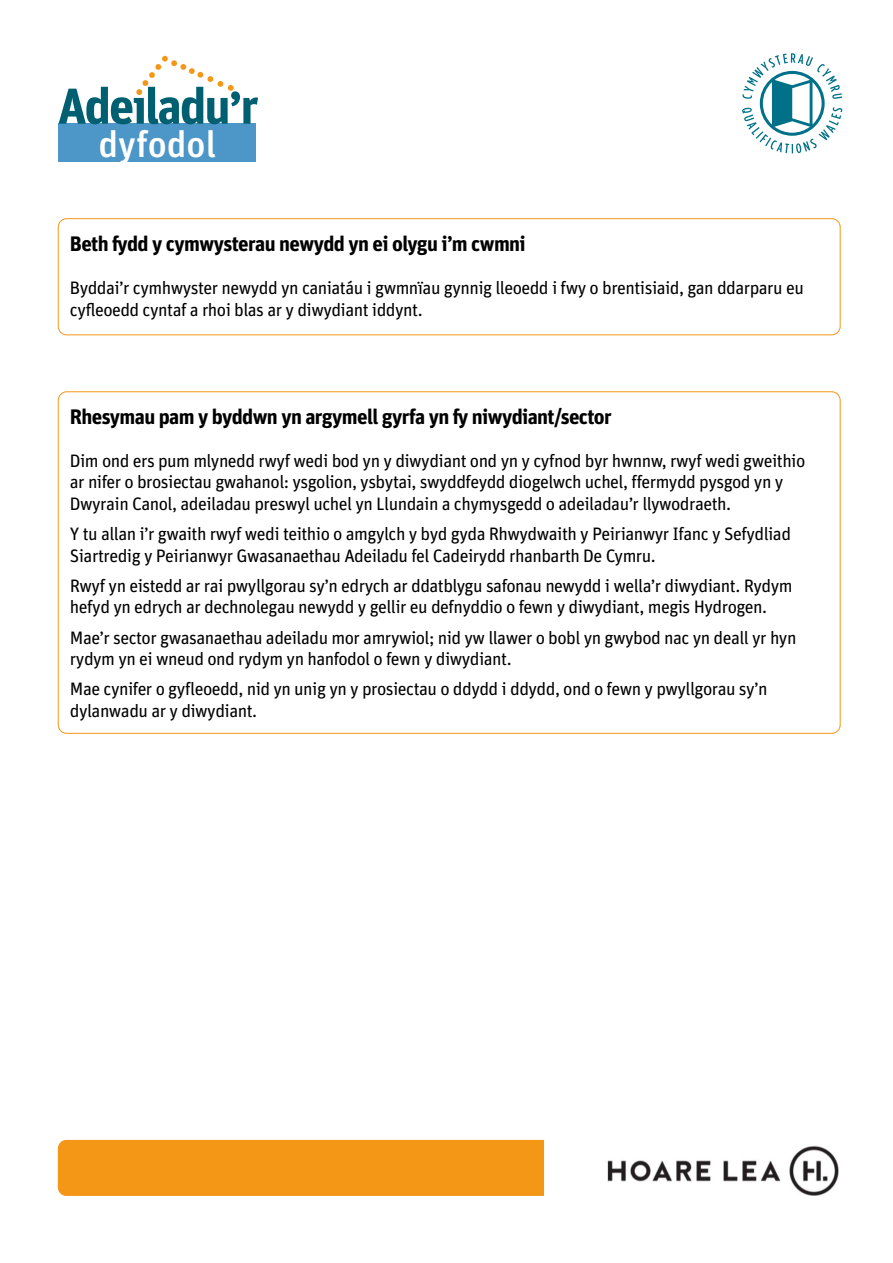
<style>
.page{position:relative;width:893px;height:1263px;background:#fff}
.page>*{position:absolute;margin:0;border:0;box-sizing:border-box;transform-origin:0 0}
.t1{font:700 50.4px "Unit OT";letter-spacing:-.04em;color:#006071}
.t2{font:500 36.9px "Unit OT";color:#fff}
.t3{font:700 21px "Unit OT";letter-spacing:-.03em;color:#000}
.t4{font:18px/21.6px "Unit OT";letter-spacing:-.03em;color:#000}
</style>
<div class="page">
<div style="left:58px;top:218px;width:782px;height:117px;border:1px solid #f49716;border-radius:9px"></div>
<svg style="left:742px;top:53px;width:100px;height:100px"></svg>
<div style="left:58px;top:1140px;width:786px;height:56px;background:#f49716;border-radius:9px"></div>
<div style="left:545px;top:1131px;width:342px;height:80px;background:#fff;border-radius:3px"></div>
<img style="left:607px;top:1146px;width:232px;height:50px">
<div style="left:544px;top:1130px;width:343px;height:82px;border:1px solid #fff;border-radius:3px"></div>
<div style="left:58px;top:123px;width:198px;height:39px;background:#4c96c8"></div>
<svg style="left:136px;top:56px;width:98px;height:39px"></svg>
<h1 class="t1" style="left:58px;top:73px;width:202px">Adeiladu’r</h1>
<h2 class="t2" style="left:98px;top:121px;width:119px">dyfodol</h2>
<p class="t3" style="left:70px;top:230px;width:457px">Beth fydd y cymwysterau newydd yn ei olygu i’m cwmni</p>
<p class="t4" style="left:70px;top:277px;width:735px">Byddai’r cymhwyster newydd yn caniatáu i gwmnïau gynnig lleoedd i fwy o brentisiaid, gan ddarparu eu cyfleoedd cyntaf a rhoi blas ar y diwydiant iddynt.</p>
<p class="t3" style="left:70px;top:403px;width:543px">Rhesymau pam y byddwn yn argymell gyrfa yn fy niwydiant/sector</p>
<p class="t4" style="left:70px;top:449px;width:737px">Dim ond ers pum mlynedd rwyf wedi bod yn y diwydiant ond yn y cyfnod byr hwnnw, rwyf wedi gweithio ar nifer o brosiectau gwahanol: ysgolion, ysbytai, swyddfeydd diogelwch uchel, ffermydd pysgod yn y<br>Dwyrain Canol, adeiladau preswyl uchel yn Llundain a chymysgedd o adeiladau’r llywodraeth.</p>
<p class="t4" style="left:70px;top:523px;width:723px">Y tu allan i’r gwaith rwyf wedi teithio o amgylch y byd gyda Rhwydwaith y Peirianwyr Ifanc y Sefydliad<br>Siartredig y Peirianwyr Gwasanaethau Adeiladu fel Cadeirydd rhanbarth De Cymru.</p>
<p class="t4" style="left:70px;top:574px;width:724px">Rwyf yn eistedd ar rai pwyllgorau sy’n edrych ar ddatblygu safonau newydd i wella’r diwydiant. Rydym hefyd yn edrych ar dechnolegau newydd y gellir eu defnyddio o fewn y diwydiant, megis Hydrogen.</p>
<p class="t4" style="left:70px;top:626px;width:728px">Mae’r sector gwasanaethau adeiladu mor amrywiol; nid yw llawer o bobl yn gwybod nac yn deall yr hyn rydym yn ei wneud ond rydym yn hanfodol o fewn y diwydiant.</p>
<p class="t4" style="left:70px;top:678px;width:699px">Mae cynifer o gyfleoedd, nid yn unig yn y prosiectau o ddydd i ddydd, ond o fewn y pwyllgorau sy’n dylanwadu ar y diwydiant.</p>
</div>
